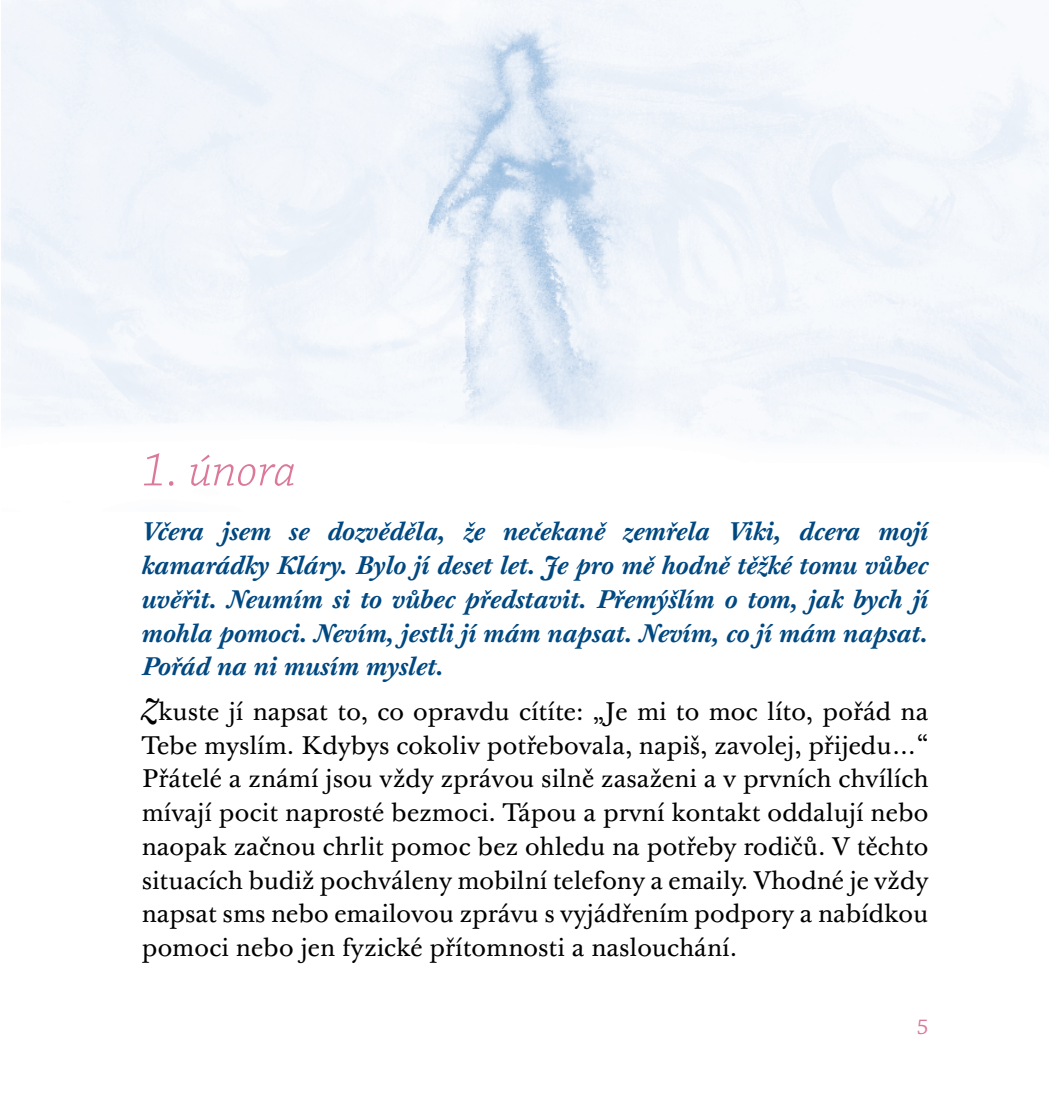
<style>
.page{position:relative;width:1049px;height:1120px;background:#fff}
.page>*{position:absolute;margin:0;border:0;box-sizing:border-box;transform-origin:0 0}
.t1{font:italic 300 50px "Chaparral Pro";color:#db799a}
.t2{font:25px/33.8px "Baskerville Ten Pro";color:#000;text-align:justify}
.t3{font:italic 700 25px/33.8px "Baskerville Ten Pro";color:#004881;text-align:justify}
.t4{font:22.5px "Chaparral Pro";color:#db799a}
.s1{font-style:italic;font-size:30px}
</style>
<div class="page">
<img style="left:1px;top:0;width:1048px;height:452px">
<h1 class="t1" style="left:142px;top:442px;width:156px">1. února</h1>
<p class="t3" style="left:142px;top:515px;width:788px">Včera jsem se dozvěděla, že nečekaně zemřela Viki, dcera mojí kamarádky Kláry. Bylo jí deset let. Je pro mě hodně těžké tomu vůbec uvěřit. Neumím si to vůbec představit. Přemýšlím o tom, jak bych jí mohla pomoci. Nevím, jestli jí mám napsat. Nevím, co jí mám napsat.<br>Pořád na ni musím myslet.</p>
<p class="t2" style="left:142px;top:695px;width:788px"><span class="s1">Z</span>kuste jí napsat to, co opravdu cítíte: „Je mi to moc líto, pořád na Tebe myslím. Kdybys cokoliv potřebovala, napiš, zavolej, přijedu…“ Přátelé a známí jsou vždy zprávou silně zasaženi a v prvních chvílích mívají pocit naprosté bezmoci. Tápou a první kontakt oddalují nebo naopak začnou chrlit pomoc bez ohledu na potřeby rodičů. V těchto situacích budiž pochváleny mobilní telefony a emaily. Vhodné je vždy napsat sms nebo emailovou zprávu s vyjádřením podpory a nabídkou pomoci nebo jen fyzické přítomnosti a naslouchání.</p>
<p class="t4" style="left:917px;top:1014px;width:13px">5</p>
</div>
